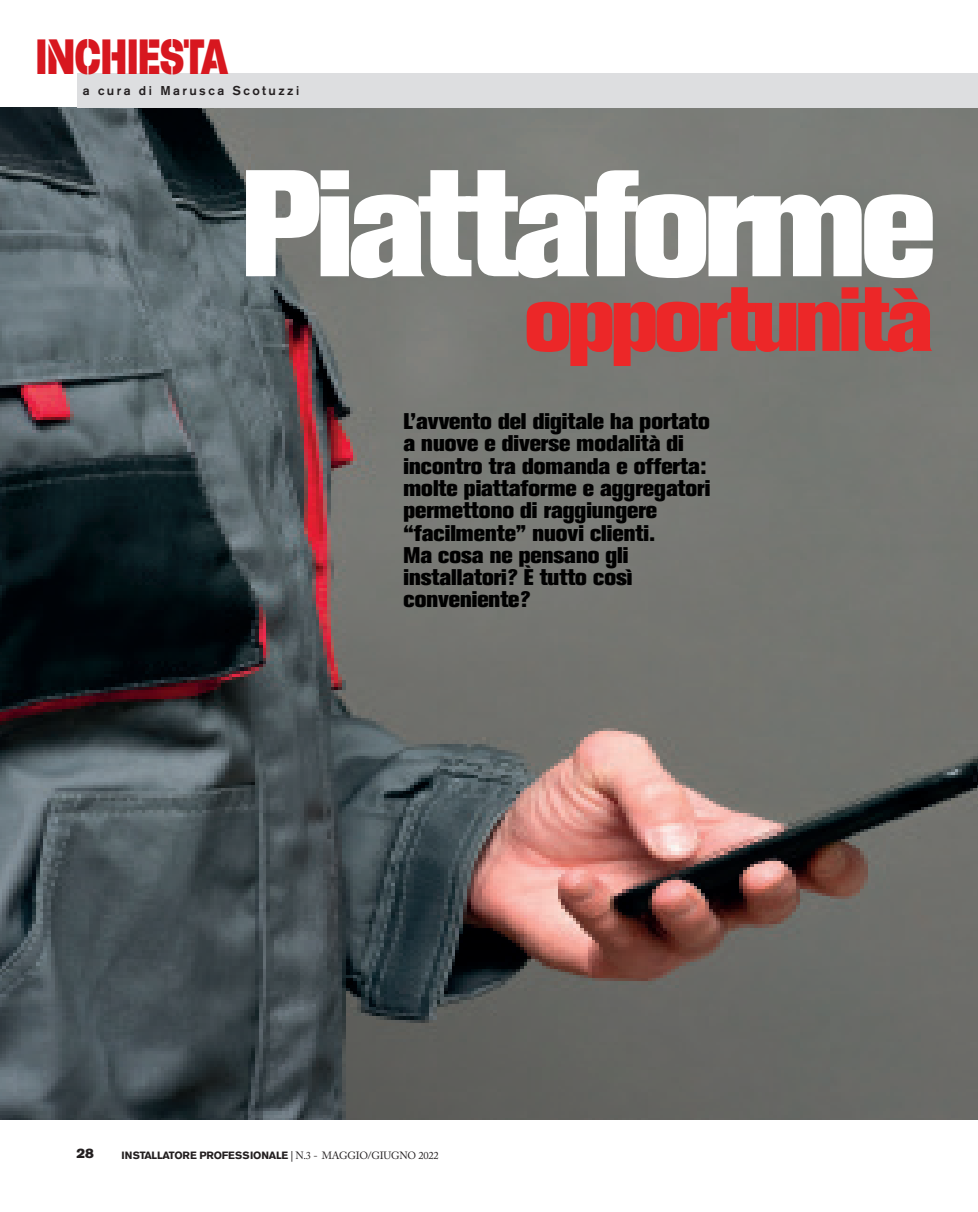
<style>
.page{position:relative;width:978px;height:1212px;background:#fff}
.page>*{position:absolute;margin:0;border:0;box-sizing:border-box;transform-origin:0 0}
.t1{font:800 150px "Akzidenz Grotesk BE";letter-spacing:-.04em;color:#fff}
.t2{font:800 90px "Akzidenz Grotesk BE";letter-spacing:-.04em;color:#ec2728}
.t3{font:800 54px "Paralucent Stencil";letter-spacing:-.035em;color:#d7171f;scale:.76 1}
.t4{font:800 22.5px/22.4px "Akzidenz Grotesk BE";color:#010101}
.t5{font:13.5px "Akzidenz Grotesk BE Super";color:#231f20}
.SOMMARIO{font:500 12.75px "Akzidenz Grotesk BE";letter-spacing:.19em;color:#231f20}
.t6{font:700 10.5px "Akzidenz Grotesk BE";letter-spacing:-.02em;color:#231f20}
.s1{font-family:"Adobe Caslon"}
.s2{font-family:"Adobe Caslon";font-weight:400}
</style>
<div class="page">
<img style="left:0;top:107px;width:978px;height:1013px">
<div style="left:77px;top:73px;width:901px;height:34px;background:#dddee0"></div>
<p class="t3" style="left:35px;top:20px;width:255px">INCHIESTA</p>
<p class="SOMMARIO" style="left:83px;top:83px;width:218px">a cura di Marusca Scotuzzi</p>
<p class="t1" style="left:241px;top:137px;width:696px">Piattaforme</p>
<p class="t2" style="left:524px;top:267px;width:410px">opportunità</p>
<p class="t4" style="left:403px;top:410px;width:308px">L’avvento del digitale ha portato a nuove e diverse modalità di incontro tra domanda e offerta: molte piattaforme e aggregatori permettono di raggiungere “facilmente” nuovi clienti.</p>
<p class="t4" style="left:403px;top:544px;width:231px">Ma cosa ne pensano gli installatori? È tutto così conveniente?</p>
<p class="t5" style="left:77px;top:1146px;width:19px">28</p>
<p class="t6" style="left:121px;top:1149px;width:319px">INSTALLATORE PROFESSIONALE <span class="s1">|</span> <span class="s2">N.3 - MAGGIO/GIUGNO 2022</span></p>
</div>
